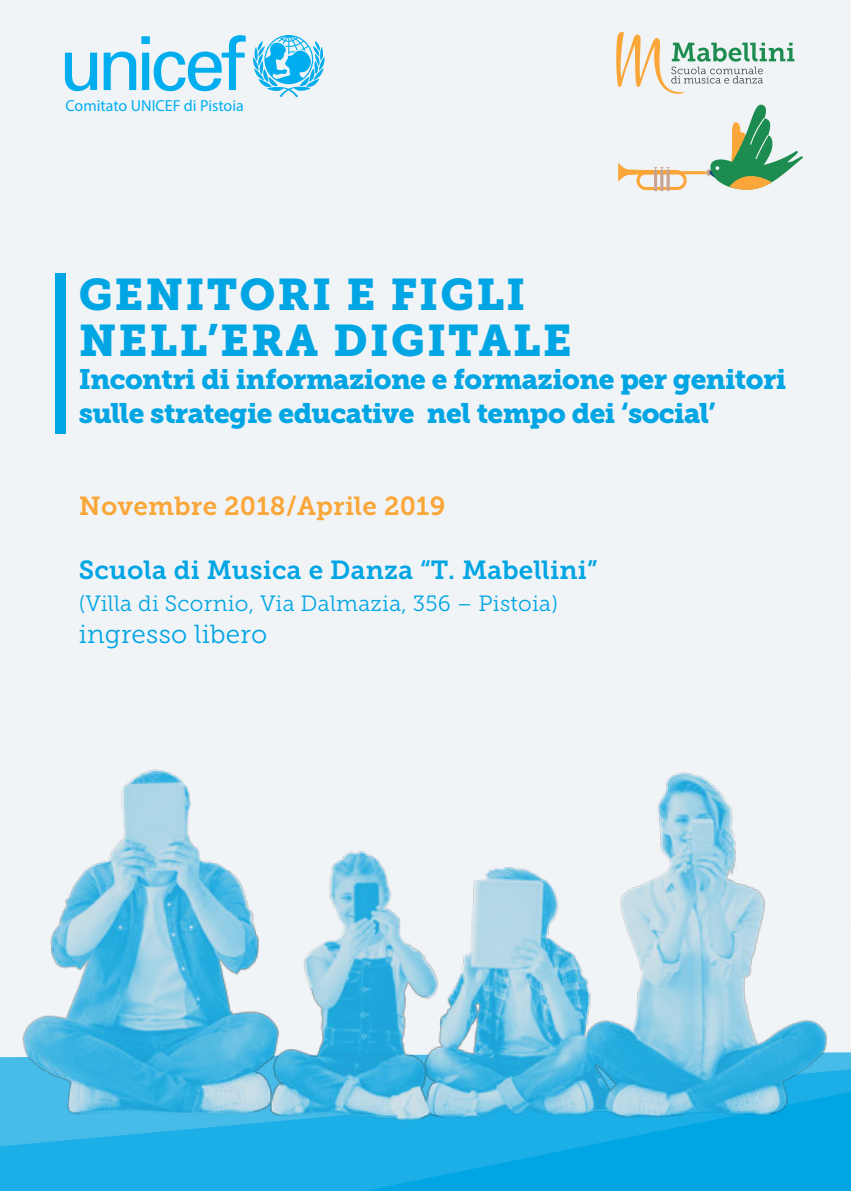
<style>
.page{position:relative;width:851px;height:1191px;background:#fff}
.page>*{position:absolute;margin:0;border:0;box-sizing:border-box;transform-origin:0 0}
.t1{font:44px/46px "Museo Slab 900";letter-spacing:.045em;color:#00a5e4}
.t2{font:28px/33.6px "Museo Slab 900";letter-spacing:-.02em;color:#00a5e4}
.t3{font:26px "Museo Slab 700";letter-spacing:.01em;color:#00a5e4}
.t4{font:26px "Museo Slab 700";letter-spacing:.01em;color:#faa638}
.t5{font:26px "Museo Slab 300";letter-spacing:.01em;color:#00a5e4}
.t6{font:22px "Museo Slab 300";letter-spacing:.01em;color:#00a5e4}
.t7{font:16px "Myriad Pro";color:#00aeef}
</style>
<div class="page">
<div style="left:0;top:0;width:850px;height:1191px;background:#f1f4f7"></div>
<svg style="left:616px;top:32px;width:178px;height:62px"></svg>
<div style="left:55px;top:273px;width:10px;height:161px;background:#00a5e4"></div>
<svg style="left:618px;top:104px;width:185px;height:88px"></svg>
<svg style="left:0;top:1178px;width:850px;height:13px;background:#0da9e4"></svg>
<svg style="left:253px;top:35px;width:72px;height:62px"></svg>
<svg style="left:65px;top:53px;width:32px;height:38px"></svg>
<svg style="left:104px;top:35px;width:142px;height:56px"></svg>
<img style="left:0;top:769px;width:850px;height:409px">
<p class="t7" style="left:65px;top:96px;width:180px">Comitato UNICEF di Pistoia</p>
<h1 class="t1" style="left:79px;top:272px;width:494px">GENITORI E FIGLI<br>NELL’ERA DIGITALE</h1>
<p class="t2" style="left:79px;top:363px;width:708px">Incontri di informazione e formazione per genitori sulle strategie educative nel tempo dei ‘social’</p>
<p class="t4" style="left:79px;top:491px;width:368px">Novembre 2018/Aprile 2019</p>
<p class="t3" style="left:79px;top:555px;width:520px">Scuola di Musica e Danza “T. Mabellini”</p>
<p class="t6" style="left:79px;top:591px;width:480px">(Villa di Scornio, Via Dalmazia, 356 – Pistoia)</p>
<p class="t5" style="left:79px;top:620px;width:190px">ingresso libero</p>
</div>
